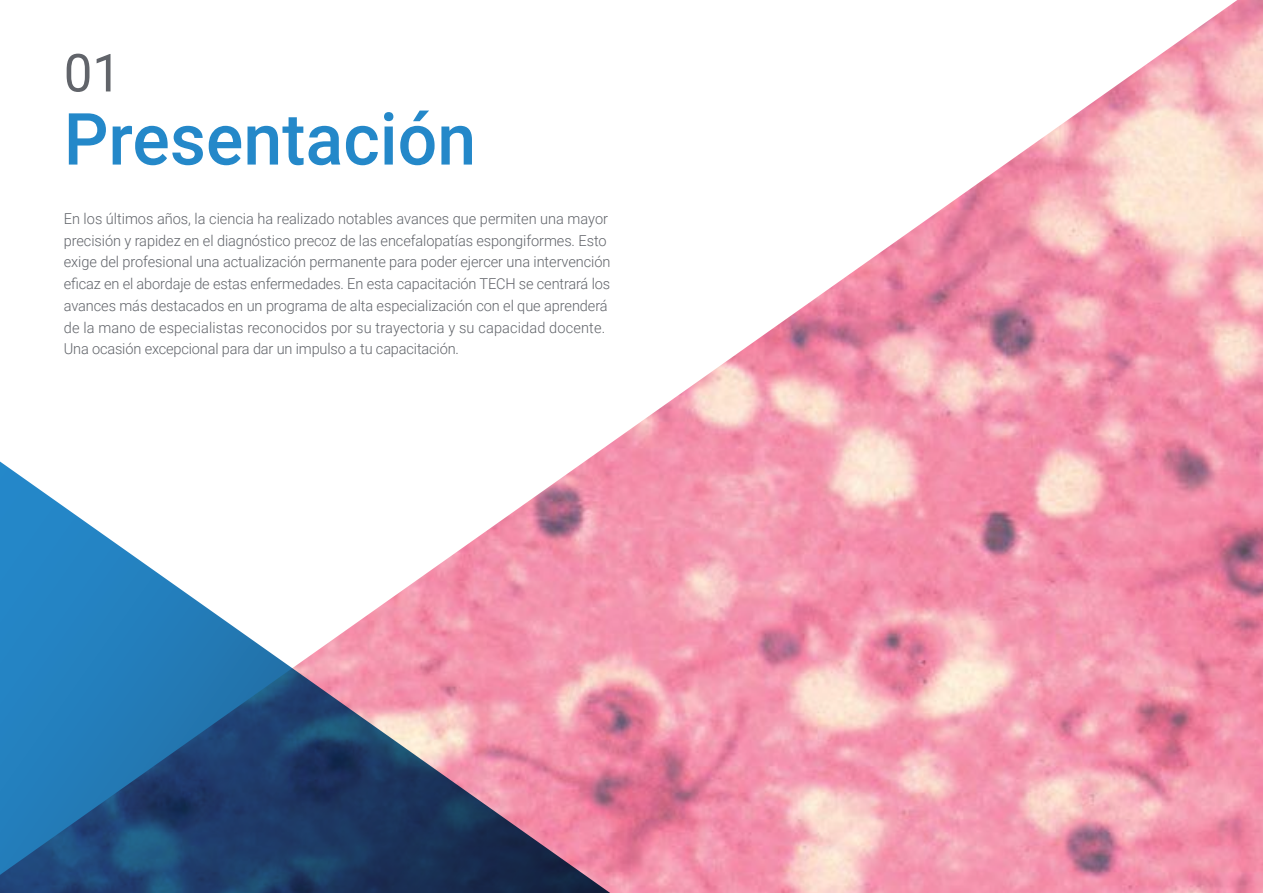
<style>
.page{position:relative;width:1263px;height:893px;background:#fff}
.page>*{position:absolute;margin:0;border:0;box-sizing:border-box;transform-origin:0 0}
.t1{font:500 72px "Roboto";color:#2488c9}
.t2{font:52.5px "Roboto";color:#61646a}
.t3{font:300 15px/21.8px "Roboto";letter-spacing:-.005em;color:#61646a}
</style>
<div class="page">
<img style="left:607px;top:0;width:656px;height:893px">
<svg style="left:0;top:446px;width:640px;height:447px"></svg>
<h2 class="t2" style="left:64px;top:36px;width:59px">01</h2>
<h1 class="t1" style="left:64px;top:89px;width:414px">Presentación</h1>
<p class="t3" style="left:64px;top:207px;width:548px">En los últimos años, la ciencia ha realizado notables avances que permiten una mayor precisión y rapidez en el diagnóstico precoz de las encefalopatías espongiformes. Esto exige del profesional una actualización permanente para poder ejercer una intervención eficaz en el abordaje de estas enfermedades. En esta capacitación TECH se centrará los avances más destacados en un programa de alta especialización con el que aprenderá de la mano de especialistas reconocidos por su trayectoria y su capacidad docente.<br>Una ocasión excepcional para dar un impulso a tu capacitación.</p>
</div>
